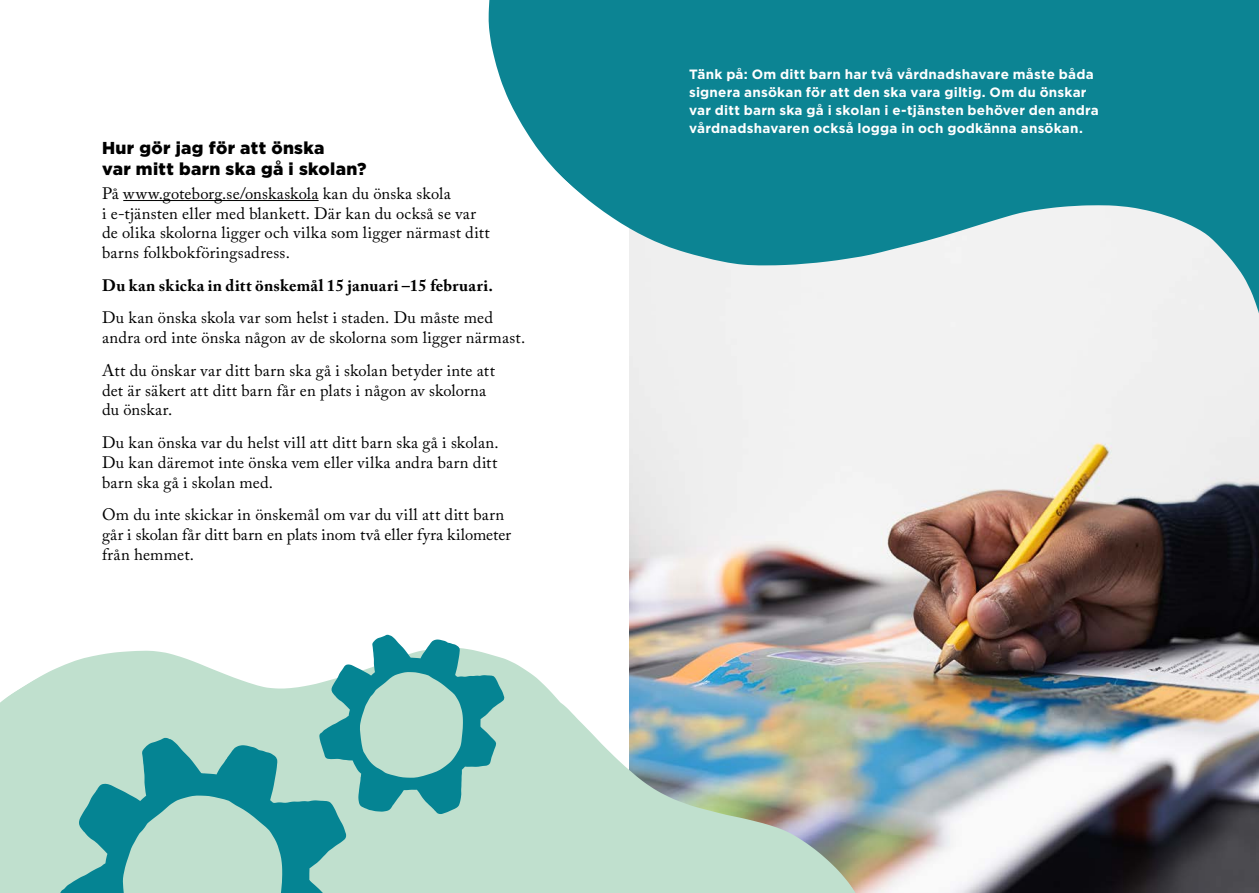
<style>
.page{position:relative;width:1259px;height:893px;background:#fff}
.page>*{position:absolute;margin:0;border:0;box-sizing:border-box;transform-origin:0 0}
.t1{font:900 17.25px/20.7px "Gotham";letter-spacing:.02em;color:#000}
.t2{font:16.5px/19.8px "Adobe Caslon Pro";letter-spacing:.015em;color:#000}
.t3{font:700 16.5px "Adobe Caslon Pro";letter-spacing:.02em;color:#000}
.t4{font:700 13.5px/18px "Gotham";letter-spacing:.015em;color:#fff}
</style>
<div class="page">
<img style="left:629px;top:366px;width:630px;height:527px">
<img style="left:0;top:648px;width:855px;height:245px">
<svg style="left:488px;top:0;width:771px;height:366px;fill:#0c8493"></svg>
<svg style="left:60px;top:635px;width:444px;height:258px;background:#97ccc4"></svg>
<hr style="left:123px;top:200px;width:196px;height:1px;background:#000">
<p class="t1" style="left:102px;top:137px;width:266px">Hur gör jag för att önska<br>var mitt barn ska gå i skolan?</p>
<p class="t2" style="left:102px;top:183px;width:389px">På www.goteborg.se/onskaskola kan du önska skola<br>i e-tjänsten eller med blankett. Där kan du också se var de olika skolorna ligger och vilka som ligger närmast ditt barns folkbokföringsadress.</p>
<p class="t3" style="left:102px;top:275px;width:392px">Du kan skicka in ditt önskemål 15 januari –15 februari.</p>
<p class="t2" style="left:102px;top:308px;width:425px">Du kan önska skola var som helst i staden. Du måste med andra ord inte önska någon av de skolorna som ligger närmast.</p>
<p class="t2" style="left:102px;top:360px;width:394px">Att du önskar var ditt barn ska gå i skolan betyder inte att det är säkert att ditt barn får en plats i någon av skolorna du önskar.</p>
<p class="t2" style="left:102px;top:432px;width:398px;text-align:justify">Du kan önska var du helst vill att ditt barn ska gå i skolan.<br>Du kan däremot inte önska vem eller vilka andra barn ditt barn ska gå i skolan med.</p>
<p class="t2" style="left:102px;top:504px;width:410px">Om du inte skickar in önskemål om var du vill att ditt barn går i skolan får ditt barn en plats inom två eller fyra kilometer från hemmet.</p>
<p class="t4" style="left:689px;top:65px;width:411px">Tänk på: Om ditt barn har två vårdnadshavare måste båda signera ansökan för att den ska vara giltig. Om du önskar var ditt barn ska gå i skolan i e-tjänsten behöver den andra vårdnadshavaren också logga in och godkänna ansökan.</p>
</div>
